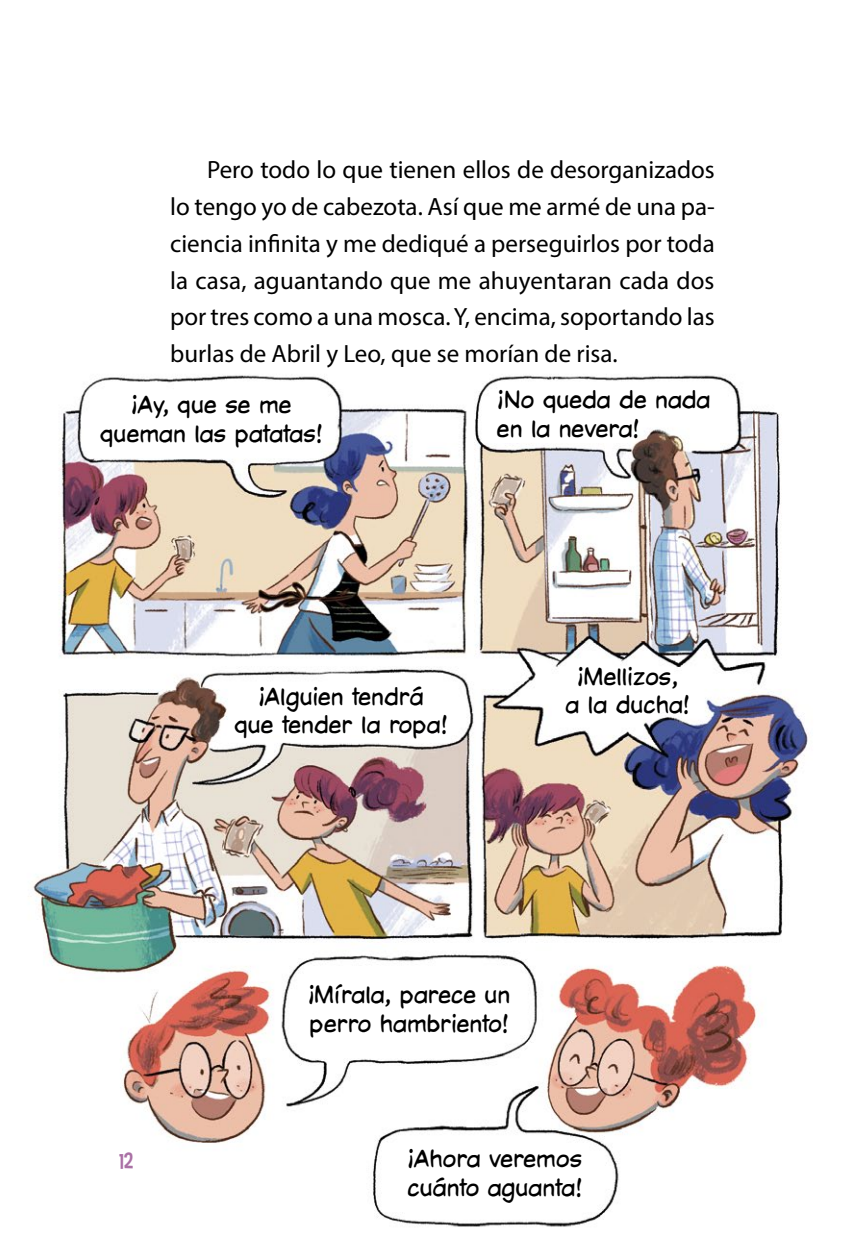
<style>
.page{position:relative;width:851px;height:1259px;background:#fff}
.page>*{position:absolute;margin:0;border:0;box-sizing:border-box;transform-origin:0 0}
.t1{font:25px/36.8px "Myriad Pro";color:#000;text-align:justify}
.t2{font:24px/28.8px "CC Dave Gibbons Lower";color:#000;text-align:center}
.t3{font:24px "Carton Six";color:#aa71a5}
</style>
<div class="page">
<img style="left:33px;top:375px;width:775px;height:852px">
<p class="t1" style="left:170px;top:151px;width:546px;text-indent:37px">Pero todo lo que tienen ellos de desorganizados lo tengo yo de cabezota. Así que me armé de una pa&shy;ciencia infinita y me dediqué a perseguirlos por toda la casa, aguantando que me ahuyentaran cada dos por tres como a una mosca. Y, encima, soportando las burlas de Abril y Leo, que se morían de risa.</p>
<p class="t2" style="left:100px;top:391px;width:223px">¡Ay, que se me queman las patatas!</p>
<p class="t2" style="left:497px;top:386px;width:215px;text-align:left">¡No queda de nada en la nevera!</p>
<p class="t3" style="left:119px;top:1148px;width:15px">12</p>
<p class="t2" style="left:234px;top:683px;width:214px">¡Alguien tendrá<br>que tender la ropa!</p>
<p class="t2" style="left:565px;top:663px;width:125px">¡Mellizos,<br>a la ducha!</p>
<p class="t2" style="left:307px;top:981px;width:204px;text-align:left">¡Mírala, parece un perro hambriento!</p>
<p class="t2" style="left:407px;top:1145px;width:176px;text-align:left">¡Ahora veremos cuánto aguanta!</p>
</div>
